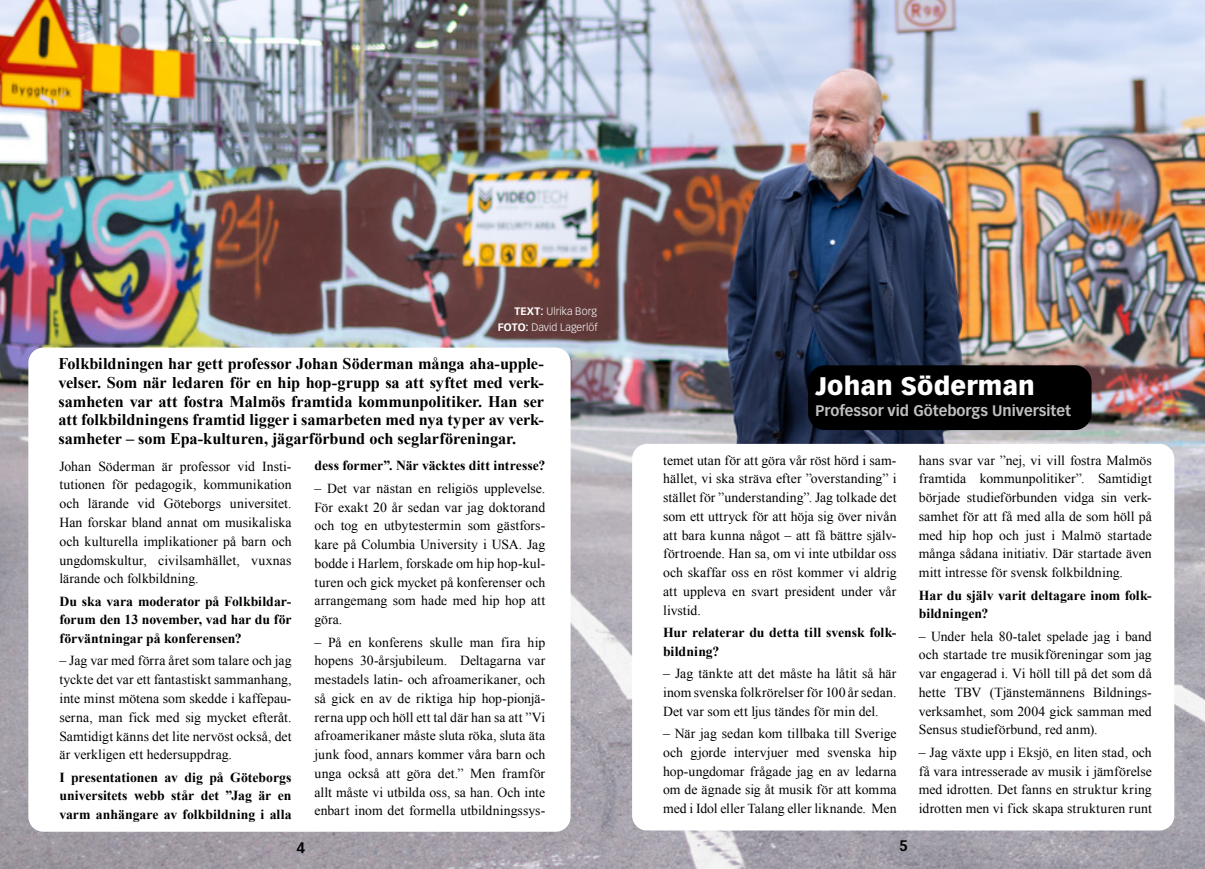
<style>
.page{position:relative;width:1205px;height:869px;background:#fff}
.page>*{position:absolute;margin:0;border:0;box-sizing:border-box;transform-origin:0 0}
.t1{font:900 25px "Vectora LT Pro";letter-spacing:.01em;color:#fff}
.t2{font:700 16.25px/18.8px "Times New Roman";letter-spacing:-.005em;color:#000;text-align:justify}
.t3{font:700 15px "Vectora LT Pro";color:#bfbfbf}
.t4{font:700 15px "Vectora LT Pro";color:#000}
.t5{font:700 15px "Vectora LT Pro";color:#000101}
.t6{font:13.75px/18.8px "Times New Roman";letter-spacing:.005em;color:#000;text-align:justify}
.t7{font:700 13.75px/18.8px "Times New Roman";color:#000;text-align:justify}
.t8{font:300 10.62px/16px "Vectora LT Pro";letter-spacing:.005em;color:#fff;text-align:right}
.s1{font-weight:700}
</style>
<div class="page">
<img style="left:0;top:0;width:1205px;height:868px">
<div style="left:632px;top:443px;width:542px;height:387px;background:#fff;border-radius:15px"></div>
<div style="left:28px;top:347px;width:542px;height:484px;background:#fff;border-radius:15px"></div>
<div style="left:810px;top:367px;width:279px;height:61px;background:#000;border-radius:15px"></div>
<div style="left:808px;top:365px;width:283px;height:65px;border:4px solid #000;border-radius:15px"></div>
<p class="t8" style="left:498px;top:303px;width:101px"><span class="s1">TEXT:</span> Ulrika Borg<br><span class="s1">FOTO:</span> David Lagerlöf</p>
<p class="t2" style="left:58px;top:354px;width:487px">Folkbildningen har gett professor Johan Söderman många aha-upple&shy;velser. Som när ledaren för en hip hop-grupp sa att syftet med verk&shy;samheten var att fostra Malmös framtida kommunpolitiker. Han ser att folkbildningens framtid ligger i samarbeten med nya typer av verk&shy;samheter – som Epa-kulturen, jägarförbund och seglarföreningar.</p>
<p class="t6" style="left:59px;top:456px;width:234px">Johan Söderman är professor vid Insti&shy;tutionen för pedagogik, kommunikation och lärande vid Göteborgs universitet.<br>Han forskar bland annat om musikaliska och kulturella implikationer på barn och ungdomskultur, civilsamhället, vuxnas lärande och folkbildning.</p>
<p class="t7" style="left:59px;top:591px;width:234px">Du ska vara moderator på Folkbildar&shy;forum den 13 november, vad har du för förväntningar på konferensen?</p>
<p class="t6" style="left:59px;top:651px;width:234px">– Jag var med förra året som talare och jag tyckte det var ett fantastiskt sammanhang, inte minst mötena som skedde i kaffepau&shy;serna, man fick med sig mycket efteråt.<br>Samtidigt känns det lite nervöst också, det är verkligen ett hedersuppdrag.</p>
<p class="t7" style="left:59px;top:767px;width:234px">I presentationen av dig på Göteborgs universitets webb står det ”Jag är en varm anhängare av folkbildning i alla</p>
<p class="t7" style="left:314px;top:456px;width:232px">dess former”. När väcktes ditt intresse?</p>
<p class="t6" style="left:314px;top:478px;width:232px">– Det var nästan en religiös upplevelse.<br>För exakt 20 år sedan var jag doktorand och tog en utbytestermin som gästfors&shy;kare på Columbia University i USA. Jag bodde i Harlem, forskade om hip hop-kul&shy;turen och gick mycket på konferenser och arrangemang som hade med hip hop att göra.</p>
<p class="t6" style="left:314px;top:632px;width:232px">– På en konferens skulle man fira hip hopens 30-årsjubileum. Deltagarna var mestadels latin- och afroamerikaner, och så gick en av de riktiga hip hop-pionjä&shy;rerna upp och höll ett tal där han sa att ”Vi afroamerikaner måste sluta röka, sluta äta junk food, annars kommer våra barn och unga också att göra det.” Men framför allt måste vi utbilda oss, sa han. Och inte enbart inom det formella utbildningssys-</p>
<h1 class="t1" style="left:815px;top:370px;width:221px">Johan Söderman</h1>
<p class="t3" style="left:815px;top:401px;width:257px">Professor vid Göteborgs Universitet</p>
<p class="t6" style="left:663px;top:450px;width:235px">temet utan för att göra vår röst hörd i sam&shy;hället, vi ska sträva efter ”overstanding” i stället för ”understanding”. Jag tolkade det som ett uttryck för att höja sig över nivån att bara kunna något – att få bättre själv&shy;förtroende. Han sa, om vi inte utbildar oss och skaffar oss en röst kommer vi aldrig att uppleva en svart president under vår livstid.</p>
<p class="t7" style="left:663px;top:622px;width:235px">Hur relaterar du detta till svensk folk&shy;bildning?</p>
<p class="t6" style="left:663px;top:663px;width:235px">– Jag tänkte att det måste ha låtit så här inom svenska folkrörelser för 100 år sedan.<br>Det var som ett ljus tändes för min del.</p>
<p class="t6" style="left:663px;top:723px;width:235px">– När jag sedan kom tillbaka till Sverige och gjorde intervjuer med svenska hip hop-ungdomar frågade jag en av ledarna om de ägnade sig åt musik för att komma med i Idol eller Talang eller liknande. Men</p>
<p class="t6" style="left:919px;top:450px;width:235px">hans svar var ”nej, vi vill fostra Malmös framtida kommunpolitiker”. Samtidigt började studieförbunden vidga sin verk&shy;samhet för att få med alla de som höll på med hip hop och just i Malmö startade många sådana initiativ. Där startade även mitt intresse för svensk folkbildning.</p>
<p class="t7" style="left:919px;top:585px;width:235px">Har du själv varit deltagare inom folk&shy;bildningen?</p>
<p class="t6" style="left:919px;top:626px;width:235px">– Under hela 80-talet spelade jag i band och startade tre musikföreningar som jag var engagerad i. Vi höll till på det som då hette TBV (Tjänstemännens Bildnings&shy;verksamhet, som 2004 gick samman med Sensus studieförbund, red anm).</p>
<p class="t6" style="left:919px;top:742px;width:235px">– Jag växte upp i Eksjö, en liten stad, och få vara intresserade av musik i jämförelse med idrotten. Det fanns en struktur kring idrotten men vi fick skapa strukturen runt</p>
<p class="t4" style="left:297px;top:837px;width:10px">4</p>
<p class="t5" style="left:899px;top:835px;width:10px">5</p>
</div>
